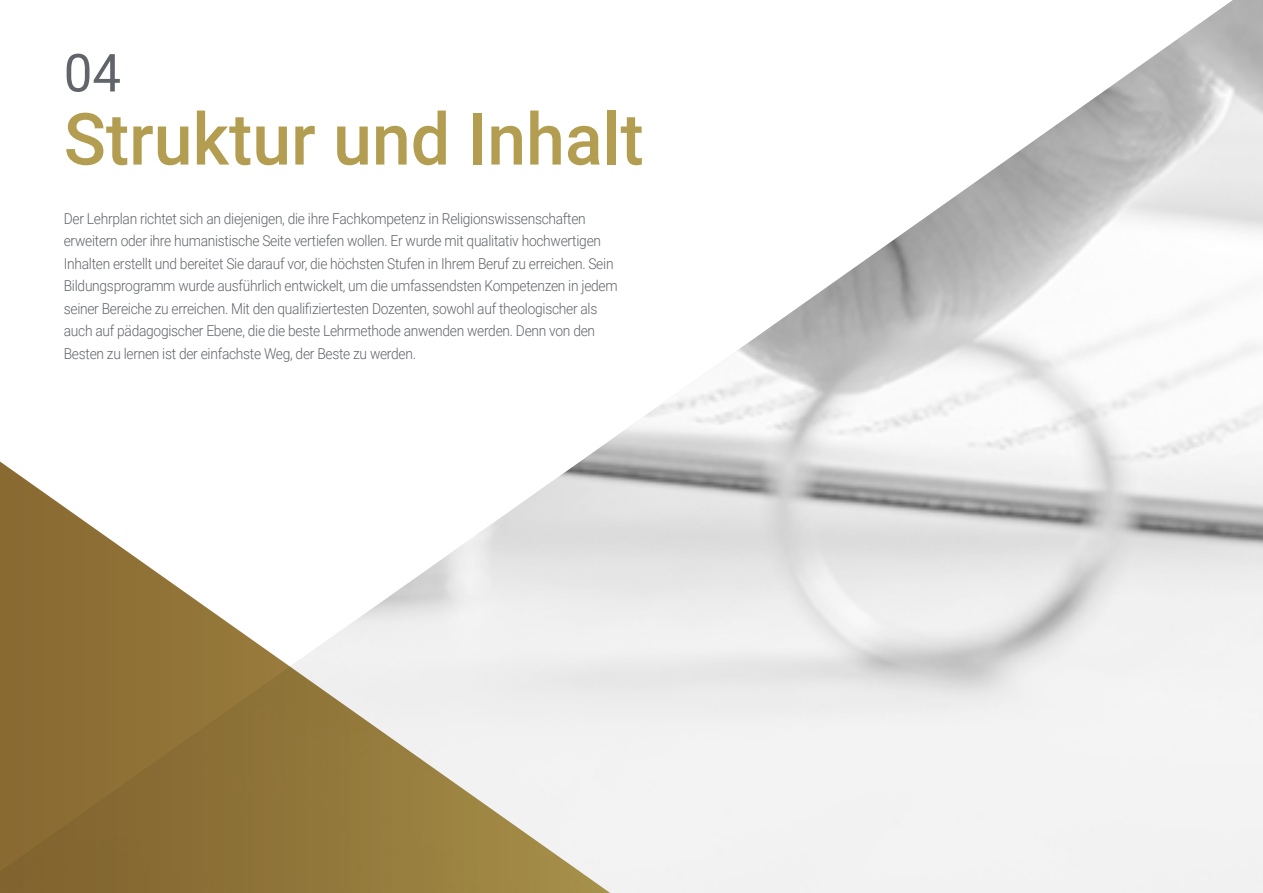
<style>
.page{position:relative;width:1263px;height:893px;background:#fff}
.page>*{position:absolute;margin:0;border:0;box-sizing:border-box;transform-origin:0 0}
.t1{font:500 72px "Roboto";color:#b39d51}
.t2{font:52.5px "Roboto";color:#61646a}
.t3{font:300 15px/22.5px "Roboto";letter-spacing:-.02em;color:#61646a;scale:.92 1}
</style>
<div class="page">
<img style="left:602px;top:0;width:661px;height:893px">
<svg style="left:0;top:446px;width:640px;height:447px"></svg>
<h2 class="t2" style="left:64px;top:36px;width:59px">04</h2>
<h1 class="t1" style="left:64px;top:89px;width:581px">Struktur und Inhalt</h1>
<p class="t3" style="left:64px;top:207px;width:603px">Der Lehrplan richtet sich an diejenigen, die ihre Fachkompetenz in Religionswissenschaften erweitern oder ihre humanistische Seite vertiefen wollen. Er wurde mit qualitativ hochwertigen Inhalten erstellt und bereitet Sie darauf vor, die höchsten Stufen in Ihrem Beruf zu erreichen. Sein Bildungsprogramm wurde ausführlich entwickelt, um die umfassendsten Kompetenzen in jedem seiner Bereiche zu erreichen. Mit den qualifiziertesten Dozenten, sowohl auf theologischer als auch auf pädagogischer Ebene, die die beste Lehrmethode anwenden werden. Denn von den Besten zu lernen ist der einfachste Weg, der Beste zu werden.</p>
</div>
